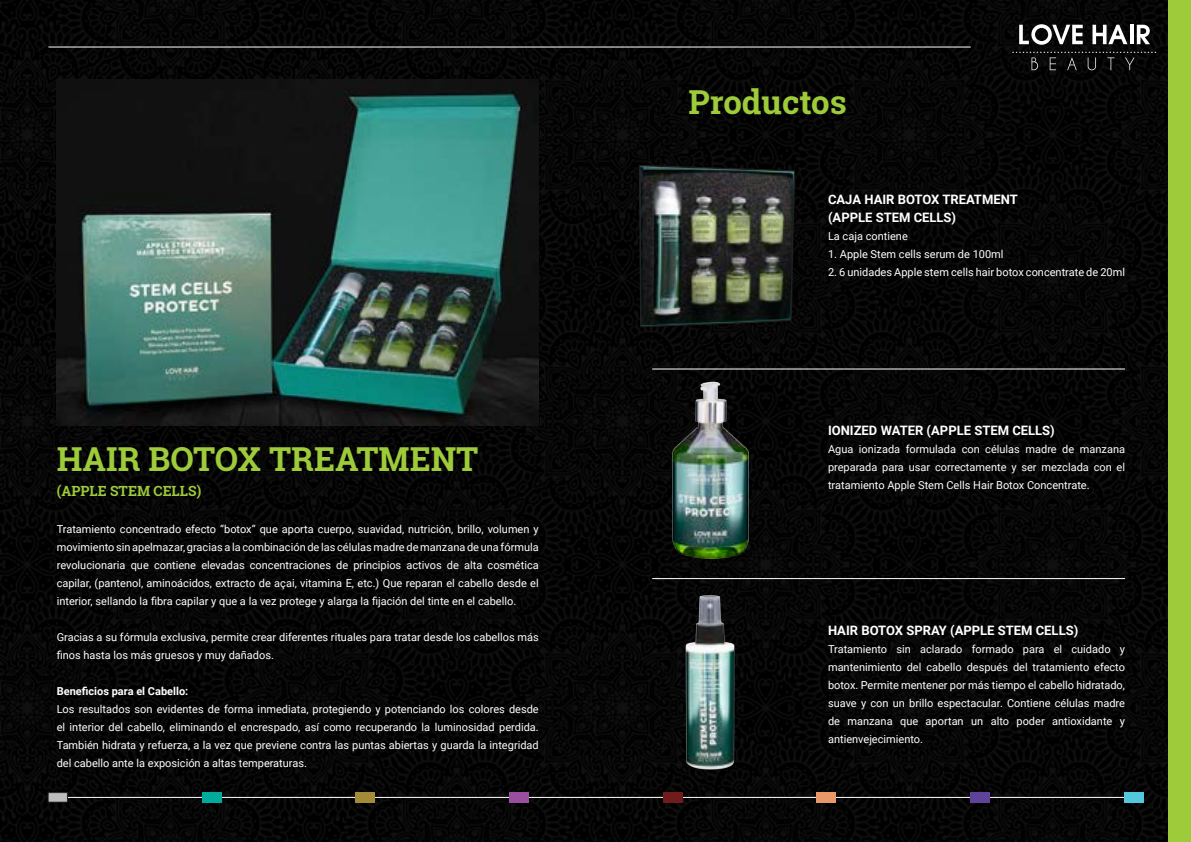
<style>
.page{position:relative;width:1191px;height:842px;background:#fff}
.page>*{position:absolute;margin:0;border:0;box-sizing:border-box;transform-origin:0 0}
.t1{font:700 33px "Roboto Slab";color:#9ecb3a}
.t2{font:700 14px "Roboto Slab";color:#9ecb3a}
.t3{font:700 13px "Roboto";color:#fff}
.t4{font:11px/18px "Roboto";color:#fff;text-align:justify}
.t5{font:700 11px "Roboto";color:#fff}
</style>
<div class="page">
<img style="left:0;top:0;width:1168px;height:842px">
<hr style="left:48px;top:47px;width:922px;height:1px;background:#fff">
<svg style="left:1019px;top:24px;width:63px;height:21px"></svg>
<svg style="left:1092px;top:25px;width:35px;height:19px"></svg>
<hr style="left:1130px;top:25px;width:3px;height:19px;background:#fff">
<svg style="left:1136px;top:25px;width:14px;height:19px"></svg>
<svg style="left:1012px;top:52px;width:144px;height:18px;background:#151515"></svg>
<hr style="left:58px;top:797px;width:1075px;height:1px;background:#fff">
<div style="left:48px;top:793px;width:19px;height:9px;background:#bdbdbe"></div>
<div style="left:48px;top:792px;width:20px;height:11px;border:1px solid #231f20"></div>
<div style="left:202px;top:792px;width:19px;height:11px;background:#00ab9b"></div>
<div style="left:355px;top:792px;width:20px;height:11px;background:#a48937"></div>
<div style="left:509px;top:792px;width:20px;height:11px;background:#9a4e9f"></div>
<div style="left:663px;top:792px;width:19px;height:11px;background:#721b1d"></div>
<div style="left:816px;top:792px;width:20px;height:11px;background:#e89967"></div>
<div style="left:970px;top:792px;width:20px;height:11px;background:#5f439b"></div>
<div style="left:1124px;top:792px;width:19px;height:11px;background:#53c7db"></div>
<img style="left:675px;top:711px;width:67px;height:61px">
<hr style="left:652px;top:369px;width:473px;height:1px;background:#fff">
<hr style="left:652px;top:578px;width:473px;height:1px;background:#fff">
<img style="left:57px;top:80px;width:482px;height:345px">
<div style="left:1168px;top:0;width:23px;height:842px;background:#9ecb3a"></div>
<img style="left:638px;top:164px;width:158px;height:547px">
<p class="t1" style="left:57px;top:437px;width:423px">HAIR BOTOX TREATMENT</p>
<p class="t2" style="left:57px;top:482px;width:146px">(APPLE STEM CELLS)</p>
<p class="t4" style="left:57px;top:519px;width:483px">Tratamiento concentrado efecto “botox” que aporta cuerpo, suavidad, nutrición, brillo, volumen y movimiento sin apelmazar, gracias a la combinación de las células madre de manzana de una fórmula revolucionaria que contiene elevadas concentraciones de principios activos de alta cosmética capilar, (pantenol, aminoácidos, extracto de açai, vitamina E, etc.) Que reparan el cabello desde el interior, sellando la fibra capilar y que a la vez protege y alarga la fijación del tinte en el cabello.</p>
<p class="t4" style="left:57px;top:627px;width:483px">Gracias a su fórmula exclusiva, permite crear diferentes rituales para tratar desde los cabellos más finos hasta los más gruesos y muy dañados.</p>
<p class="t5" style="left:57px;top:683px;width:133px">Beneficios para el Cabello:</p>
<p class="t4" style="left:57px;top:699px;width:483px">Los resultados son evidentes de forma inmediata, protegiendo y potenciando los colores desde el interior del cabello, eliminando el encrespado, así como recuperando la luminosidad perdida.<br>También hidrata y refuerza, a la vez que previene contra las puntas abiertas y guarda la integridad del cabello ante la exposición a altas temperaturas.</p>
<p class="t1" style="left:688px;top:80px;width:160px">Productos</p>
<p class="t3" style="left:828px;top:190px;width:191px">CAJA HAIR BOTOX TREATMENT</p>
<p class="t3" style="left:828px;top:208px;width:130px">(APPLE STEM CELLS)</p>
<p class="t4" style="left:828px;top:227px;width:81px">La caja contiene</p>
<p class="t4" style="left:828px;top:245px;width:177px">1. Apple Stem cells serum de 100ml</p>
<p class="t4" style="left:828px;top:263px;width:298px">2. 6 unidades Apple stem cells hair botox concentrate de 20ml</p>
<p class="t3" style="left:828px;top:421px;width:228px">IONIZED WATER (APPLE STEM CELLS)</p>
<p class="t4" style="left:828px;top:440px;width:298px">Agua ionizada formulada con células madre de manzana preparada para usar correctamente y ser mezclada con el tratamiento Apple Stem Cells Hair Botox Concentrate.</p>
<p class="t3" style="left:828px;top:621px;width:252px">HAIR BOTOX SPRAY (APPLE STEM CELLS)</p>
<p class="t4" style="left:828px;top:639px;width:298px">Tratamiento sin aclarado formado para el cuidado y mantenimiento del cabello después del tratamiento efecto botox. Permite mentener por más tiempo el cabello hidratado, suave y con un brillo espectacular. Contiene células madre de manzana que aportan un alto poder antioxidante y antienvejecimiento.</p>
</div>
